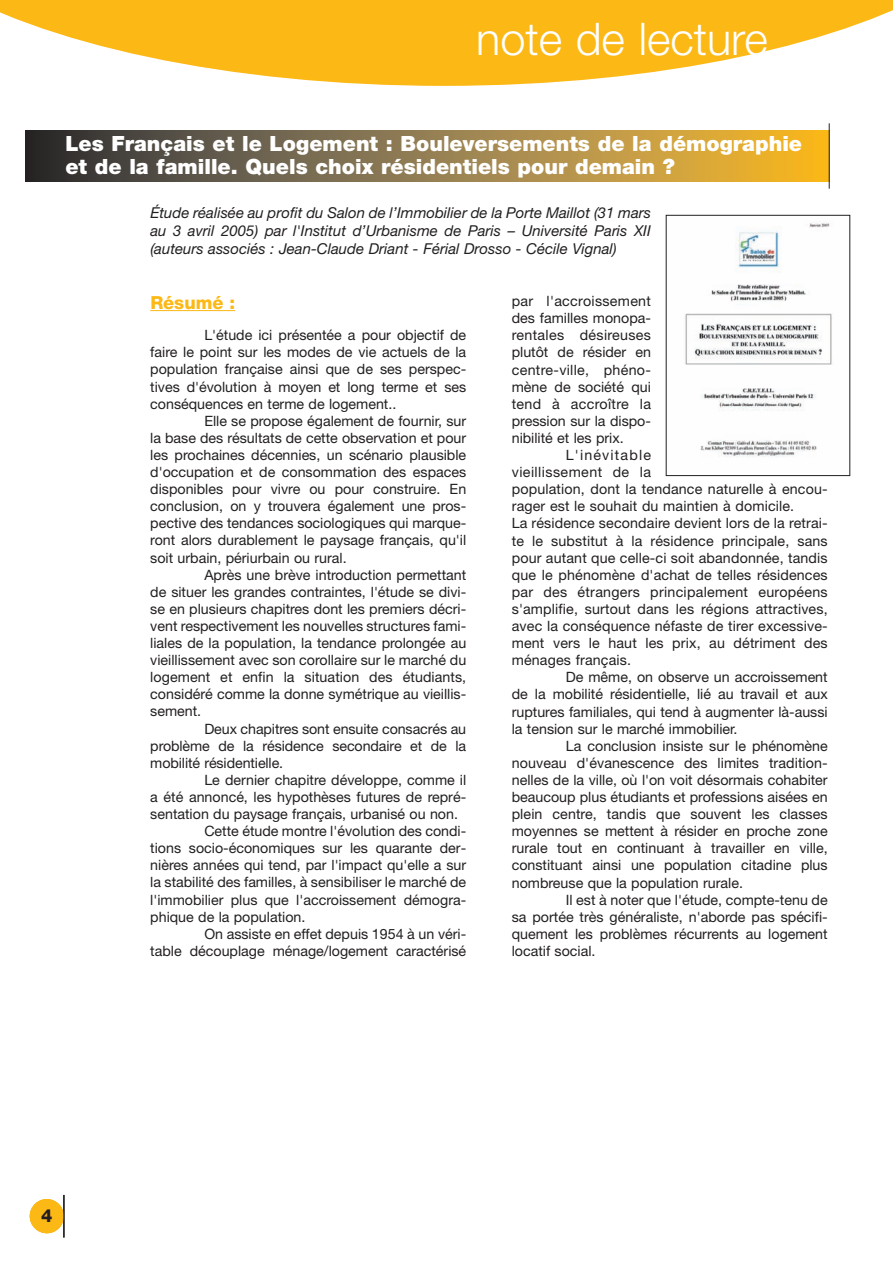
<style>
.page{position:relative;width:893px;height:1263px;background:#fff}
.page>*{position:absolute;margin:0;border:0;box-sizing:border-box;transform-origin:0 0}
.t1{font:300 45px "Helvetica Neue";color:#fff}
.t2{font:900 21px/22.5px "Helvetica Neue";color:#fff}
.t3{font:800 18px "Helvetica Neue";color:#fcb814}
.t4{font:800 18px "Helvetica Neue";color:#231f20}
.t5{font:italic 15px/18px "Helvetica Neue";color:#231f20;text-align:justify}
.t6{font:14.25px/17.1px "Helvetica Neue";color:#231f20;text-align:justify}
</style>
<div class="page">
<svg style="left:0;top:0;width:893px;height:86px;fill:#fcb814"></svg>
<div style="left:30px;top:1199px;width:34px;height:34px;background:#fcb814;border-radius:50%"></div>
<hr style="left:64px;top:1195px;width:1px;height:42px;background:#231f20">
<svg style="left:26px;top:131px;width:803px;height:51px;background:#947a43"></svg>
<hr style="left:829px;top:123px;width:1px;height:66px;background:#231f20">
<hr style="left:150px;top:310px;width:85px;height:1px;background:#fcb814">
<img style="left:685px;top:223px;width:147px;height:234px">
<div style="left:666px;top:215px;width:184px;height:261px;border:1px solid #231f20"></div>
<h1 class="t1" style="left:476px;top:11px;width:293px">note de lecture</h1>
<h2 class="t2" style="left:65px;top:133px;width:738px">Les Français et le Logement : Bouleversements de la démographie et de la famille. Quels choix résidentiels pour demain ?</h2>
<p class="t5" style="left:150px;top:203px;width:502px">Étude réalisée au profit du Salon de l’Immobilier de la Porte Maillot (31 mars au 3 avril 2005) par l'Institut d’Urbanisme de Paris – Université Paris XII (auteurs associés : Jean-Claude Driant - Férial Drosso - Cécile Vignal)</p>
<p class="t3" style="left:150px;top:292px;width:86px">Résumé :</p>
<p class="t6" style="left:150px;top:326px;width:317px;text-indent:54px">L'étude ici présentée a pour objectif de faire le point sur les modes de vie actuels de la population française ainsi que de ses perspec&shy;tives d'évolution à moyen et long terme et ses conséquences en terme de logement..</p>
<p class="t6" style="left:150px;top:412px;width:317px;text-indent:54px">Elle se propose également de fournir, sur la base des résultats de cette observation et pour les prochaines décennies, un scénario plausible d'occupation et de consommation des espaces disponibles pour vivre ou pour construire. En conclusion, on y trouvera également une pros&shy;pective des tendances sociologiques qui marque&shy;ront alors durablement le paysage français, qu'il soit urbain, périurbain ou rural.</p>
<p class="t6" style="left:150px;top:566px;width:317px;text-indent:54px">Après une brève introduction permettant de situer les grandes contraintes, l'étude se divi&shy;se en plusieurs chapitres dont les premiers décri&shy;vent respectivement les nouvelles structures fami&shy;liales de la population, la tendance prolongée au vieillissement avec son corollaire sur le marché du logement et enfin la situation des étudiants, considéré comme la donne symétrique au vieillis&shy;sement.</p>
<p class="t6" style="left:150px;top:720px;width:317px;text-indent:54px">Deux chapitres sont ensuite consacrés au problème de la résidence secondaire et de la mobilité résidentielle.</p>
<p class="t6" style="left:204px;top:771px;width:263px">Le dernier chapitre développe, comme il</p>
<p class="t6" style="left:150px;top:788px;width:317px">a été annoncé, les hypothèses futures de repré-</p>
<p class="t6" style="left:150px;top:805px;width:309px">sentation du paysage français, urbanisé ou non.</p>
<p class="t6" style="left:204px;top:822px;width:263px">Cette étude montre l'évolution des condi-</p>
<p class="t6" style="left:150px;top:839px;width:317px">tions socio-économiques sur les quarante der-</p>
<p class="t6" style="left:150px;top:856px;width:317px">nières années qui tend, par l'impact qu'elle a sur</p>
<p class="t6" style="left:150px;top:874px;width:317px">la stabilité des familles, à sensibiliser le marché de</p>
<p class="t6" style="left:150px;top:891px;width:317px">l'immobilier plus que l'accroissement démogra-</p>
<p class="t6" style="left:150px;top:908px;width:157px">phique de la population.</p>
<p class="t6" style="left:204px;top:925px;width:263px">On assiste en effet depuis 1954 à un véri-</p>
<p class="t6" style="left:150px;top:942px;width:317px">table découplage ménage/logement caractérisé</p>
<p class="t6" style="left:512px;top:292px;width:141px">par l'accroissement des familles monopa&shy;rentales désireuses plutôt de résider en centre-ville, phéno&shy;mène de société qui tend à accroître la pression sur la dispo&shy;nibilité et les prix.</p>
<p class="t6" style="left:512px;top:446px;width:317px;text-align:left;text-indent:54px">L'inévitable<br>vieillissement de la<br>population, dont la tendance naturelle à encou&shy;rager est le souhait du maintien à domicile.<br>La résidence secondaire devient lors de la retrai&shy;te le substitut à la résidence principale, sans pour autant que celle-ci soit abandonnée, tandis que le phénomène d'achat de telles résidences par des étrangers principalement européens s'amplifie, surtout dans les régions attractives, avec la conséquence néfaste de tirer excessive&shy;ment vers le haut les prix, au détriment des ménages français.</p>
<p class="t6" style="left:512px;top:668px;width:317px;text-indent:54px">De même, on observe un accroissement de la mobilité résidentielle, lié au travail et aux ruptures familiales, qui tend à augmenter là-aussi la tension sur le marché immobilier.</p>
<p class="t6" style="left:512px;top:737px;width:317px;text-indent:54px">La conclusion insiste sur le phénomène nouveau d'évanescence des limites tradition&shy;nelles de la ville, où l'on voit désormais cohabiter beaucoup plus étudiants et professions aisées en plein centre, tandis que souvent les classes moyennes se mettent à résider en proche zone rurale tout en continuant à travailler en ville, constituant ainsi une population citadine plus nombreuse que la population rurale.</p>
<p class="t6" style="left:512px;top:891px;width:317px;text-indent:54px">Il est à noter que l'étude, compte-tenu de sa portée très généraliste, n'aborde pas spécifi&shy;quement les problèmes récurrents au logement locatif social.</p>
<p class="t4" style="left:41px;top:1205px;width:13px">24</p>
</div>
